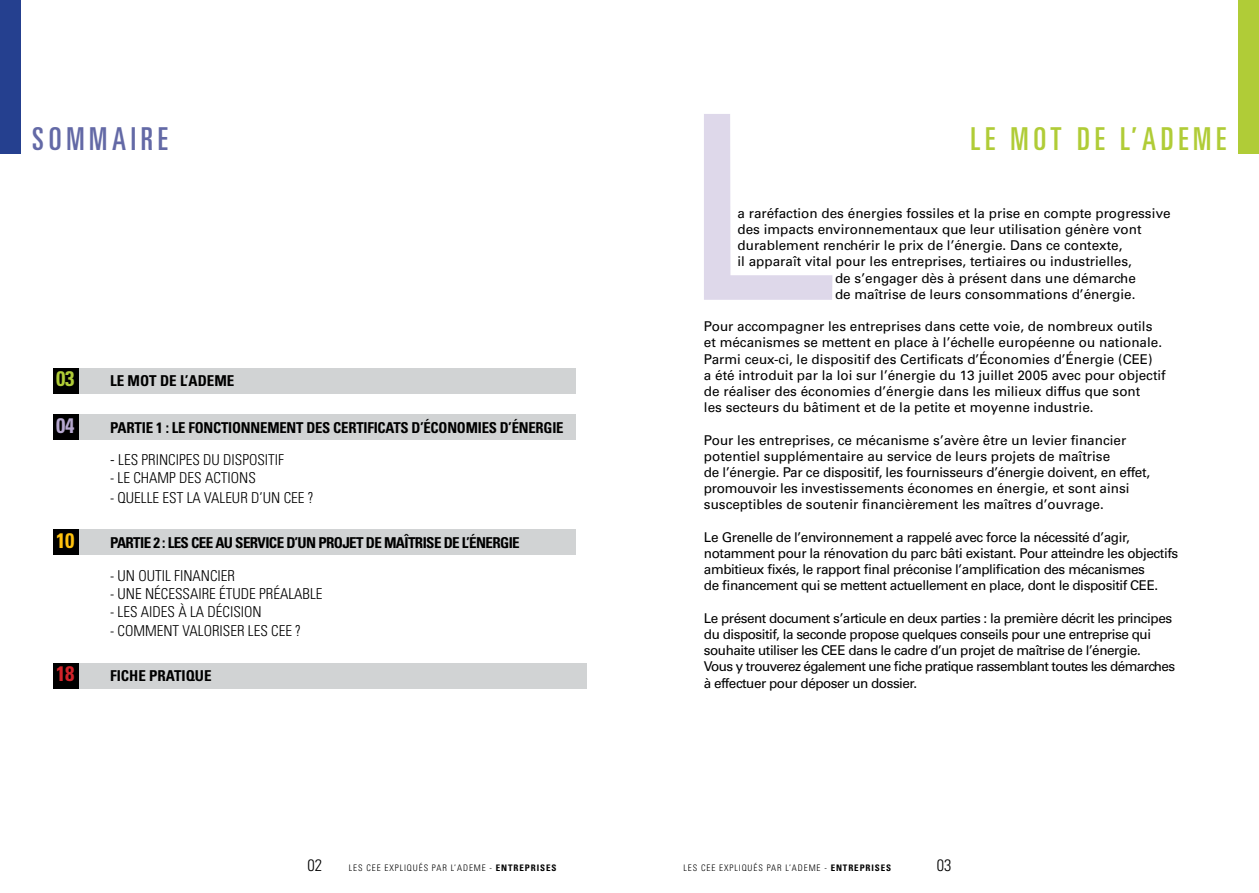
<style>
.page{position:relative;width:1259px;height:893px;background:#fff}
.page>*{position:absolute;margin:0;border:0;box-sizing:border-box;transform-origin:0 0}
.t1{font:ultra-condensed 31.5px "Univers LT Std";letter-spacing:.15em;color:#b0cc37}
.t2{font:ultra-condensed 31.5px "Univers LT Std";letter-spacing:.15em;color:#6369a6}
.t3{font:700 condensed 21px "Univers LT Std";color:#b0cc37}
.t4{font:700 condensed 21px "Univers LT Std";color:#b6a8cf}
.t5{font:700 condensed 21px "Univers LT Std";color:#ffc20e}
.t6{font:700 condensed 21px "Univers LT Std";color:#d2232a}
.t7{font:300 condensed 16.5px "Univers LT Std";color:#000}
.t8{font:300 condensed 15px "Univers LT Std";color:#000}
.t9{font:700 condensed 15px "Univers LT Std";letter-spacing:-.015em;color:#000}
.t10{font:700 condensed 15px "Univers LT Std";letter-spacing:-.04em;color:#000}
.t11{font:13.5px/16.2px "Univers LT Std";color:#000}
.t12{font:13.5px/16.2px "Univers LT Std";letter-spacing:-.035em;color:#000}
.t13{font:13.5px/16.2px "Univers LT Std";letter-spacing:-.03em;color:#000}
.t14{font:300 condensed 9px "Univers LT Std";letter-spacing:.1em;color:#000}
.t15{font:700 condensed 9px "Univers LT Std";letter-spacing:.1em;color:#000}
.s1{font-size:16.5px}
.s2{font-weight:300}
</style>
<div class="page">
<div style="left:53px;top:368px;width:522px;height:26px;background:#d1d3d4"></div>
<div style="left:53px;top:368px;width:26px;height:26px;background:#000"></div>
<div style="left:53px;top:529px;width:522px;height:26px;background:#d1d3d4"></div>
<div style="left:53px;top:529px;width:25px;height:26px;background:#000"></div>
<div style="left:53px;top:663px;width:533px;height:26px;background:#d1d3d4"></div>
<div style="left:53px;top:663px;width:26px;height:26px;background:#000"></div>
<div style="left:53px;top:414px;width:522px;height:25px;background:#d1d3d4"></div>
<div style="left:53px;top:414px;width:25px;height:25px;background:#000"></div>
<div style="left:0;top:0;width:20px;height:154px;background:#25408f"></div>
<div style="left:1238px;top:0;width:21px;height:154px;background:#b0cc37"></div>
<svg style="left:704px;top:114px;width:128px;height:186px"></svg>
<h1 class="t2" style="left:32px;top:121px;width:137px">SOMMAIRE</h1>
<h1 class="t1" style="left:970px;top:121px;width:257px">LE MOT DE L’ADEME</h1>
<h2 class="t3" style="left:56px;top:366px;width:20px">03</h2>
<p class="t9" style="left:110px;top:372px;width:126px">LE MOT DE L’ADEME</p>
<h2 class="t4" style="left:56px;top:412px;width:20px">04</h2>
<p class="t9" style="left:110px;top:418px;width:455px">PARTIE 1 : LE FONCTIONNEMENT DES CERTIFICATS D’ÉCONOMIES D’ÉNERGIE</p>
<p class="t8" style="left:110px;top:451px;width:176px"><span class="s1">-</span> LES PRINCIPES DU DISPOSITIF</p>
<p class="t8" style="left:110px;top:469px;width:147px">- LE CHAMP DES ACTIONS</p>
<p class="t8" style="left:110px;top:489px;width:124px">- QUELLE EST LA VALEUR</p>
<p class="t8" style="left:251px;top:489px;width:64px">D’UN CEE ?</p>
<h2 class="t5" style="left:56px;top:528px;width:20px">10</h2>
<p class="t10" style="left:110px;top:533px;width:411px">PARTIE 2 : LES CEE AU SERVICE D’UN PROJET DE MAÎTRISE DE L’ÉNERGIE</p>
<p class="t8" style="left:110px;top:566px;width:36px">- UN OUTI</p>
<p class="t8" style="left:165px;top:566px;width:17px">L FINAN</p>
<p class="t8" style="left:210px;top:566px;width:14px">CIER</p>
<p class="t8" style="left:110px;top:584px;width:17px">- UNE</p>
<p class="t8" style="left:145px;top:584px;width:31px">NÉCESSAIRE</p>
<p class="t8" style="left:219px;top:584px;width:105px">ÉTUDE PRÉALABLE</p>
<p class="t8" style="left:110px;top:602px;width:39px">- LES AIDES</p>
<p class="t8" style="left:178px;top:602px;width:59px">À LA DÉCISION</p>
<p class="t8" style="left:110px;top:622px;width:25px">- COMMENT</p>
<p class="t8" style="left:182px;top:622px;width:120px">VALORISER LES CEE ?</p>
<h2 class="t6" style="left:56px;top:661px;width:20px">18</h2>
<p class="t9" style="left:110px;top:667px;width:103px">FICHE PRATIQUE</p>
<p class="t11" style="left:737px;top:205px;width:435px">a raréfaction des énergies fossiles et la prise en compte progressive</p>
<p class="t11" style="left:737px;top:221px;width:405px">des impacts environnementaux que leur utilisation génère vont</p>
<p class="t11" style="left:737px;top:237px;width:386px">durablement renchérir le prix de l’énergie. Dans ce contexte,</p>
<p class="t11" style="left:737px;top:254px;width:396px">il apparaît vital pour les entreprises, tertiaires ou industrielles,</p>
<p class="t11" style="left:835px;top:270px;width:302px">de s’engager dès à présent dans une démarche</p>
<p class="t11" style="left:835px;top:286px;width:302px">de maîtrise de leurs consommations d’énergie.</p>
<p class="t11" style="left:704px;top:318px;width:463px">Pour accompagner les entreprises dans cette voie, de nombreux outils et mécanismes se mettent en place à l’échelle européenne ou nationale.<br>Parmi ceux-ci, le dispositif des Certificats d’Économies d’Énergie (CEE)<br>a été introduit par la loi sur l’énergie du 13 juillet 2005 avec pour objectif de réaliser des économies d’énergie dans les milieux diffus que sont<br>les secteurs du bâtiment et de la petite et moyenne industrie.</p>
<p class="t11" style="left:704px;top:432px;width:448px">Pour les entreprises, ce mécanisme s’avère être un levier financier potentiel supplémentaire au service de leurs projets de maîtrise<br>de l’énergie. Par ce dispositif, les fournisseurs d’énergie doivent, en effet, promouvoir les investissements économes en énergie, et sont ainsi susceptibles de soutenir financièrement les maîtres d’ouvrage.</p>
<p class="t13" style="left:704px;top:529px;width:476px">Le Grenelle de l’environnement a rappelé avec force la nécessité d’agir, notamment pour la rénovation du parc bâti existant. Pour atteindre les objectifs ambitieux fixés, le rapport final préconise l’amplification des mécanismes<br>de financement qui se mettent actuellement en place, dont le dispositif CEE.</p>
<p class="t12" style="left:704px;top:610px;width:473px">Le présent document s’articule en deux parties : la première décrit les principes du dispositif, la seconde propose quelques conseils pour une entreprise qui souhaite utiliser les CEE dans le cadre d’un projet de maîtrise de l’énergie.<br>Vous y trouverez également une fiche pratique rassemblant toutes les démarches à effectuer pour déposer un dossier.</p>
<p class="t7" style="left:307px;top:855px;width:16px">02</p>
<p class="t14" style="left:349px;top:862px;width:116px">LES CEE EXPLI QUÉS PAR L’ADEME</p>
<p class="t15" style="left:489px;top:862px;width:68px"><span class="s2">-</span> ENTREPRISES</p>
<p class="t14" style="left:683px;top:862px;width:116px">LES CEE EXPLI QUÉS PAR L’ADEME</p>
<p class="t15" style="left:824px;top:862px;width:68px"><span class="s2">-</span> ENTREPRISES</p>
<p class="t7" style="left:937px;top:855px;width:16px">03</p>
</div>
